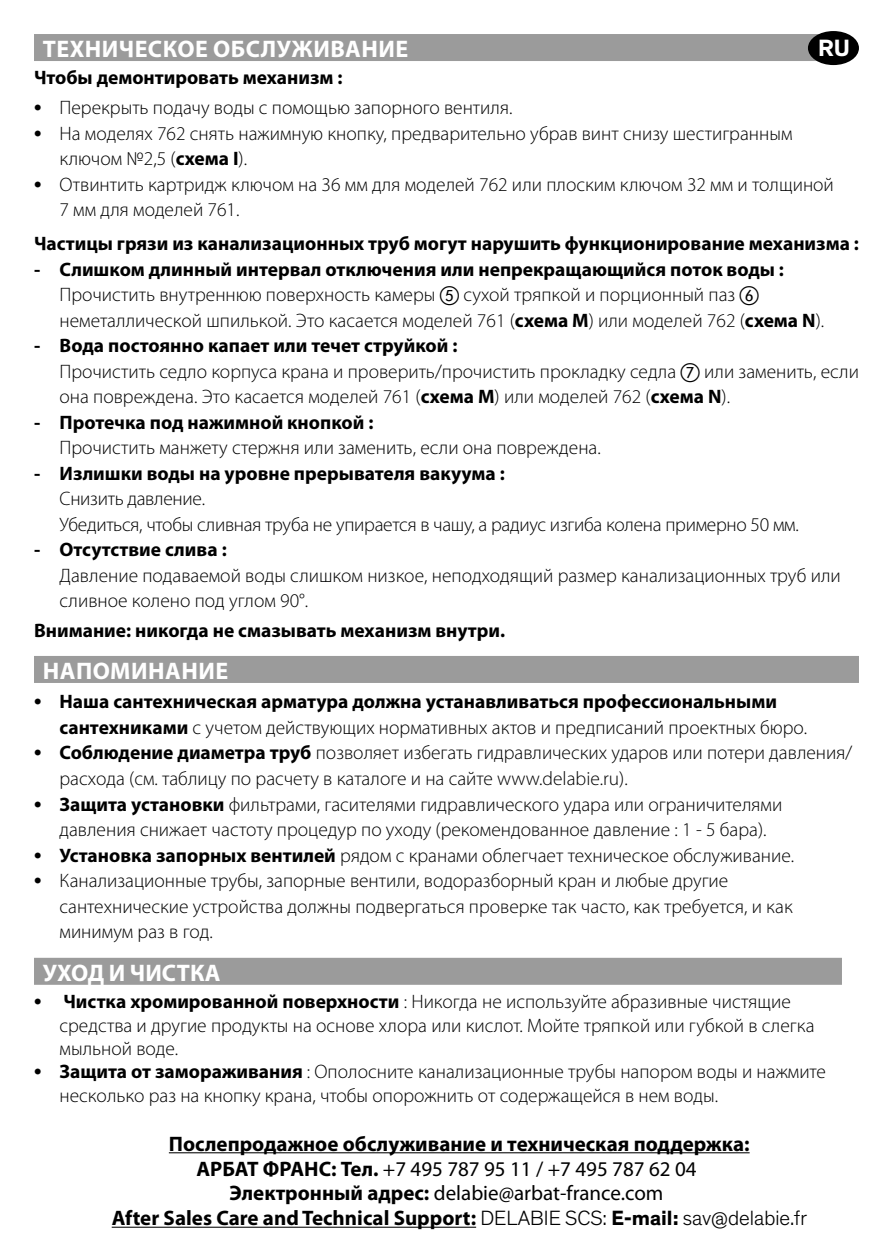
<style>
.page{position:relative;width:893px;height:1259px;background:#fff}
.page>*{position:absolute;margin:0;border:0;box-sizing:border-box;transform-origin:0 0}
.t1{font:700 24px "Myriad Pro";letter-spacing:.02em;color:#fff}
.t2{font:700 24px "Theinhardt";color:#fff}
.t3{font:700 21px "Myriad Pro";color:#000}
.t4{font:21px "Myriad Pro";color:#000}
.t5{font:300 19.5px/25.5px "Myriad Pro";color:#000}
.t6{font:700 19.5px/25.5px "Myriad Pro";color:#000}
.s1{font-family:"Theinhardt";font-weight:500}
.s2{font-weight:700}
.s3{font-family:"European Pi One";font-weight:400}
.s4{font-weight:300}
.s5{font-family:"Theinhardt";font-weight:300}
.s6{font-family:"Theinhardt"}
</style>
<div class="page">
<div style="left:34px;top:34px;width:808px;height:27px;background:#9b9b9b"></div>
<div style="left:34px;top:656px;width:825px;height:27px;background:#9b9b9b"></div>
<div style="left:34px;top:957px;width:808px;height:27px;background:#9b9b9b"></div>
<div style="left:808px;top:31px;width:51px;height:34px;background:#000;border-radius:50%"></div>
<hr style="left:169px;top:1152px;width:581px;height:1px;background:#000">
<hr style="left:112px;top:1226px;width:364px;height:1px;background:#000">
<p class="t2" style="left:818px;top:33px;width:33px">RU</p>
<p class="t1" style="left:43px;top:33px;width:367px">ТЕХНИЧЕСКОЕ ОБСЛУЖИВАНИЕ</p>
<p class="t6" style="left:34px;top:64px;width:310px">Чтобы демонтировать механизм :</p>
<p class="t5" style="left:34px;top:95px;width:480px"><span class="s1">•</span> Перекрыть подачу воды с помощью запорного вентиля.</p>
<p class="t5" style="left:60px;top:121px;width:734px;text-indent:-26px"><span class="s1">•</span> На моделях 762 снять нажимную кнопку, предварительно убрав винт снизу шестигранным ключом №2,5 (<span class="s2">схема I</span>).</p>
<p class="t5" style="left:60px;top:172px;width:776px;text-indent:-26px"><span class="s1">•</span> Отвинтить картридж ключом на 36 мм для моделей 762 или плоским ключом 32 мм и толщиной<br>7 мм для моделей 761.</p>
<p class="t6" style="left:34px;top:230px;width:826px">Частицы грязи из канализационных труб могут нарушить функционирование механизма :</p>
<p class="t5" style="left:60px;top:257px;width:766px;text-indent:-26px"><span class="s2">- Слишком длинный интервал отключения или непрекращающийся поток воды :<br></span>Прочистить внутреннюю поверхность камеры <span class="s3">e</span> сухой тряпкой и порционный паз <span class="s3">f </span>неметаллической шпилькой. Это касается моделей 761 (<span class="s2">схема M</span>) или моделей 762 (<span class="s2">схема N</span>).</p>
<p class="t5" style="left:60px;top:333px;width:801px;text-indent:-26px"><span class="s2">- Вода постоянно капает или течет струйкой :<br></span>Прочистить седло корпуса крана и проверить/прочистить прокладку седла <span class="s3">g</span> или заменить, если она повреждена. Это касается моделей 761 (<span class="s2">схема M</span>) или моделей 762 (<span class="s2">схема N</span>).</p>
<p class="t6" style="left:34px;top:409px;width:341px">- Протечка под нажимной кнопкой :</p>
<p class="t5" style="left:60px;top:435px;width:543px">Прочистить манжету стержня или заменить, если она повреждена.</p>
<p class="t6" style="left:34px;top:460px;width:472px">- Излишки воды на уровне прерывателя вакуума :</p>
<p class="t5" style="left:60px;top:486px;width:741px">Снизить давление.<br>Убедиться, чтобы сливная труба не упирается в чашу, а радиус изгиба колена примерно 50 мм.</p>
<p class="t6" style="left:34px;top:536px;width:194px">- Отсутствие слива :</p>
<p class="t5" style="left:60px;top:563px;width:783px">Давление подаваемой воды слишком низкое, неподходящий размер канализационных труб или сливное колено под углом 90°.</p>
<p class="t6" style="left:34px;top:617px;width:473px">Внимание: никогда не смазывать механизм внутри.</p>
<p class="t1" style="left:43px;top:655px;width:187px">НАПОМИНАНИЕ</p>
<p class="t6" style="left:60px;top:688px;width:749px;text-indent:-26px"><span class="s1">•</span> Наша сантехническая арматура должна устанавливаться профессиональными сантехниками <span class="s4">с учетом действующих нормативных актов и предписаний проектных бюро.</span></p>
<p class="t5" style="left:60px;top:740px;width:794px;text-indent:-26px"><span class="s1">•</span> <span class="s2">Соблюдение диаметра труб</span> позволяет избегать гидравлических ударов или потери давления/ расхода (см. таблицу по расчету в каталоге и на сайте www.delabie.ru).</p>
<p class="t5" style="left:34px;top:791px;width:750px;text-align:center"><span class="s1">•</span> <span class="s2">Защита установки</span> фильтрами, гасителями гидравлического удара или ограничителями давления снижает частоту процедур по уходу (рекомендованное давление : 1 - 5 бара).</p>
<p class="t5" style="left:34px;top:842px;width:762px"><span class="s1">•</span> <span class="s2">Установка запорных вентилей</span> рядом с кранами облегчает техническое обслуживание.</p>
<p class="t5" style="left:60px;top:868px;width:735px;text-indent:-26px"><span class="s1">•</span> Канализационные трубы, запорные вентили, водоразборный кран и любые другие сантехнические устройства должны подвергаться проверке так часто, как требуется, и как минимум раз в год.</p>
<p class="t1" style="left:43px;top:957px;width:179px">УХОД И ЧИСТКА</p>
<p class="t5" style="left:60px;top:990px;width:756px;line-height:23.4px;text-indent:-26px"><span class="s1">•</span> <span class="s2">Чистка хромированной поверхности</span> : Никогда не используйте абразивные чистящие средства и другие продукты на основе хлора или кислот. Мойте тряпкой или губкой в слегка мыльной воде.</p>
<p class="t5" style="left:60px;top:1060px;width:768px;line-height:23.4px;text-indent:-26px"><span class="s1">•</span> <span class="s2">Защита от замораживания</span> : Ополосните канализационные трубы напором воды и нажмите несколько раз на кнопку крана, чтобы опорожнить от содержащейся в нем воды.</p>
<p class="t3" style="left:169px;top:1129px;width:582px">Послепродажное обслуживание и техническая поддержка:</p>
<p class="t4" style="left:196px;top:1155px;width:502px"><span class="s2">АРБАТ ФРАНС: Тел.</span> +7 495 787 95 11 / +7 495 787 62 04</p>
<p class="t4" style="left:230px;top:1179px;width:435px"><span class="s2">Электронный адрес:</span> delabie@arbat-france.com</p>
<p class="t3" style="left:112px;top:1204px;width:697px">After Sales Care and Technical Support: <span class="s5">DELABIE SCS:</span> <span class="s6">E-mail:</span> <span class="s5">sav@delabie.fr</span></p>
</div>
